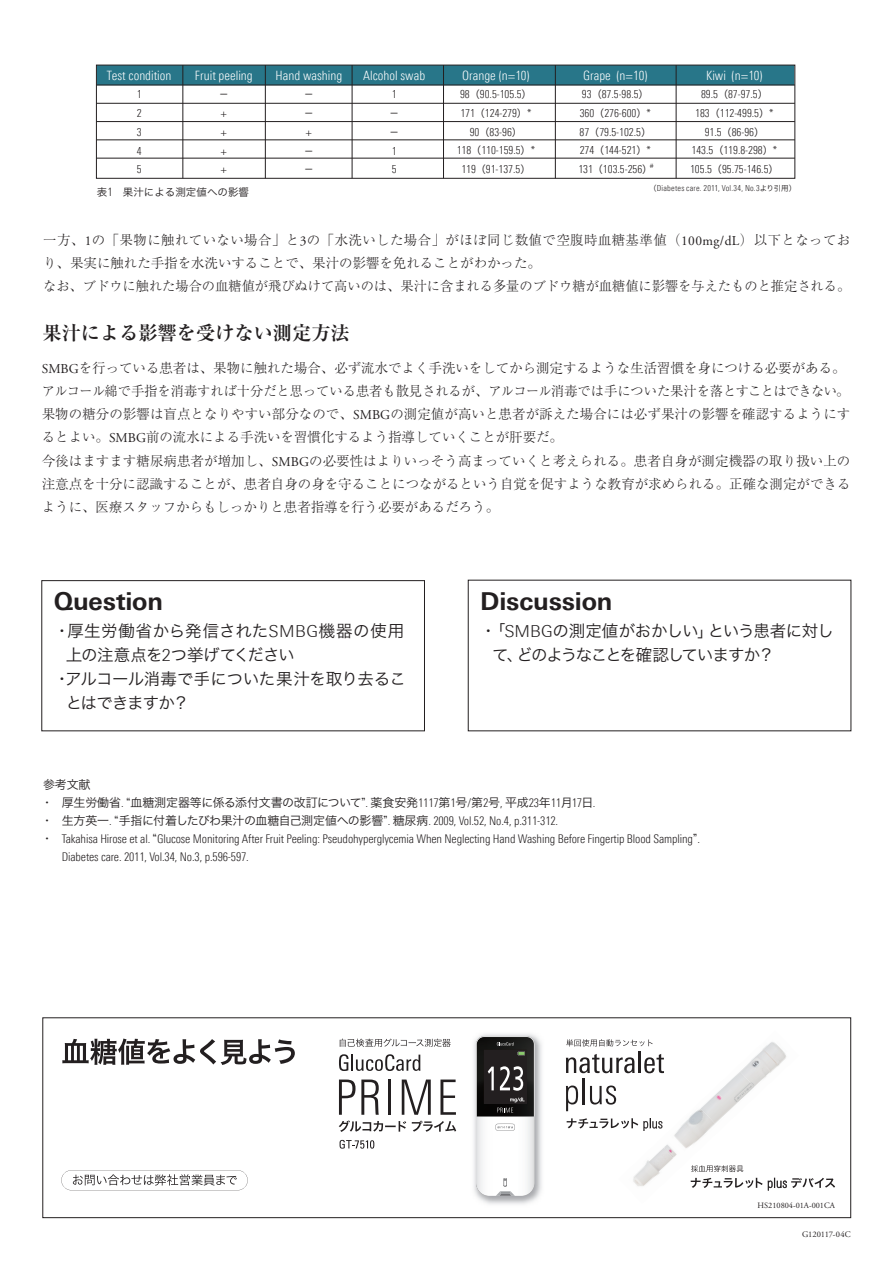
<style>
.page{position:relative;width:893px;height:1263px;background:#fff}
.page>*{position:absolute;margin:0;border:0;box-sizing:border-box;transform-origin:0 0}
.t1{font:700 24.75px "Linotype Univers 630";letter-spacing:-.005em;color:#231f20}
.t2{font:700 19.2px "Ryumin Pro";color:#231f20}
.t3{font:16.5px/24px "Hira Kaku Pro W3";letter-spacing:-.06em;color:#231f20}
.t4{font:16.5px "Hira Kaku Pro W3";letter-spacing:-.025em;color:#231f20}
.t5{font:16.5px "Hira Kaku Pro W3";letter-spacing:.025em;color:#231f20}
.t6{font:16.5px "Hira Kaku Pro W3";letter-spacing:-.045em;color:#231f20}
.t7{font:300 13.5px/23.2px "Ryumin Pro";color:#231f20}
.t8{font:300 12.9px "Linotype Univers 320 Cn";color:#fff}
.t9{font:300 12px/18px "Linotype Univers 320 Cn";letter-spacing:-.01em;color:#231f20}
.t10{font:12px/18px "Hira Kaku Pro W3";letter-spacing:-.01em;color:#231f20}
.t11{font:300 11.1px/18.8px "Linotype Univers 320 Cn";color:#231f20;text-align:justify}
.t12{font:10.5px "Hira Kaku Pro W3";color:#231f20}
.t13{font:10.05px/18.8px "Hira Kaku Pro W3";color:#231f20}
.t14{font:8.55px "Adobe Garamond Pro";letter-spacing:-.01em;color:#231f20}
.t15{font:300 8.25px "Linotype Univers 320 Cn";letter-spacing:.025em;color:#231f20}
.t16{font:8.25px "Adobe Garamond Pro";color:#231f20}
.t17{font:5.85px "Koz Go Std";color:#231f20}
.s1{font-family:"Hira Kaku Pro W3";font-weight:400;font-size:10.05px}
.s2{font-family:"Hira Kaku Pro W3";font-weight:400;font-size:7.5px}
.s3{font-family:"Linotype Univers 320 Cn";font-weight:300;font-size:11.55px}
.s4{font-family:"Adobe Garamond Pro";font-weight:400}
.s5{font-family:"Linotype Univers 330";font-weight:300}
.s6{font-family:"Linotype Univers 320 Cn";font-weight:300}
.s7{font-family:"Hira Kaku Pro W3";font-weight:400}
</style>
<div class="page">
<div style="left:42px;top:580px;width:383px;height:151px;border:1px solid #231f20"></div>
<svg style="left:62px;top:1038px;width:233px;height:27px"></svg>
<svg style="left:61px;top:1170px;width:187px;height:20px"></svg>
<svg style="left:340px;top:1038px;width:111px;height:9px"></svg>
<svg style="left:339px;top:1054px;width:81px;height:17px"></svg>
<svg style="left:339px;top:1079px;width:117px;height:53px"></svg>
<svg style="left:340px;top:1140px;width:34px;height:8px"></svg>
<img style="left:474px;top:1034px;width:68px;height:170px">
<svg style="left:476px;top:1036px;width:59px;height:160px"></svg>
<svg style="left:566px;top:1039px;width:87px;height:7px"></svg>
<svg style="left:566px;top:1054px;width:69px;height:19px"></svg>
<hr style="left:638px;top:1051px;width:3px;height:22px;background:#231f20">
<svg style="left:644px;top:1054px;width:20px;height:19px"></svg>
<svg style="left:566px;top:1085px;width:12px;height:26px"></svg>
<hr style="left:583px;top:1078px;width:2px;height:26px;background:#231f20">
<svg style="left:590px;top:1085px;width:26px;height:19px"></svg>
<svg style="left:567px;top:1118px;width:90px;height:13px"></svg>
<svg style="left:691px;top:1178px;width:144px;height:12px"></svg>
<svg style="left:691px;top:1165px;width:52px;height:7px"></svg>
<img style="left:633px;top:1153px;width:31px;height:33px">
<img style="left:658px;top:1111px;width:63px;height:56px">
<img style="left:697px;top:1076px;width:52px;height:54px">
<img style="left:736px;top:1042px;width:51px;height:50px">
<div style="left:43px;top:1018px;width:808px;height:200px;border:1px solid #231f20"></div>
<div style="left:98px;top:67px;width:695px;height:18px;background:#287689"></div>
<div style="left:96px;top:65px;width:699px;height:114px;border:1px solid #231f20"></div>
<hr style="left:96px;top:85px;width:699px;height:1px;background:#231f20">
<hr style="left:96px;top:103px;width:699px;height:1px;background:#231f20">
<hr style="left:96px;top:121px;width:699px;height:1px;background:#231f20">
<hr style="left:96px;top:139px;width:699px;height:1px;background:#231f20">
<hr style="left:96px;top:158px;width:699px;height:1px;background:#231f20">
<hr style="left:182px;top:65px;width:1px;height:113px;background:#231f20">
<hr style="left:265px;top:65px;width:1px;height:113px;background:#231f20">
<hr style="left:352px;top:65px;width:1px;height:113px;background:#231f20">
<hr style="left:443px;top:65px;width:1px;height:113px;background:#231f20">
<hr style="left:555px;top:65px;width:1px;height:113px;background:#231f20">
<hr style="left:676px;top:65px;width:1px;height:113px;background:#231f20">
<p class="t8" style="left:107px;top:68px;width:66px">Test condition</p>
<p class="t8" style="left:195px;top:68px;width:59px">Fruit peeling</p>
<p class="t8" style="left:276px;top:68px;width:68px">Hand washing</p>
<p class="t8" style="left:363px;top:68px;width:64px">Alcohol swab</p>
<p class="t8" style="left:462px;top:68px;width:69px">Orange (n=10)</p>
<p class="t8" style="left:583px;top:68px;width:66px">Grape (n=10)</p>
<p class="t8" style="left:706px;top:68px;width:58px">Kiwi (n=10)</p>
<p class="t11" style="left:137px;top:85px;width:6px">1<br>2<br>3<br>4<br>5</p>
<p class="t13" style="left:219px;top:85px;width:12px">－</p>
<p class="t11" style="left:460px;top:85px;width:73px">98<span class="s1">（</span>90.5-105.5<span class="s1">）</span></p>
<p class="t11" style="left:582px;top:85px;width:68px">93<span class="s1">（</span>87.5-98.5<span class="s1">）</span></p>
<p class="t11" style="left:701px;top:85px;width:68px">89.5<span class="s1">（</span>87-97.5<span class="s1">）</span></p>
<p class="t11" style="left:460px;top:104px;width:73px">171<span class="s1">（</span>124-279<span class="s1">）</span>*</p>
<p class="t11" style="left:580px;top:104px;width:73px">360<span class="s1">（</span>276-600<span class="s1">）</span>*</p>
<p class="t11" style="left:695px;top:104px;width:80px">183<span class="s1">（</span>112-499.5<span class="s1">）</span>*</p>
<p class="t11" style="left:470px;top:122px;width:54px">90<span class="s1">（</span>83-96<span class="s1">）</span></p>
<p class="t11" style="left:580px;top:122px;width:73px">87<span class="s1">（</span>79.5-102.5<span class="s1">）</span></p>
<p class="t11" style="left:705px;top:122px;width:61px">91.5<span class="s1">（</span>86-96<span class="s1">）</span></p>
<p class="t11" style="left:457px;top:141px;width:80px">118<span class="s1">（</span>110-159.5<span class="s1">）</span>*</p>
<p class="t11" style="left:580px;top:141px;width:73px">274<span class="s1">（</span>144-521<span class="s1">）</span>*</p>
<p class="t11" style="left:692px;top:141px;width:87px">143.5<span class="s1">（</span>119.8-298<span class="s1">）</span>*</p>
<p class="t11" style="left:461px;top:159px;width:71px">119<span class="s1">（</span>91-137.5<span class="s1">）</span></p>
<p class="t11" style="left:578px;top:159px;width:75px">131<span class="s1">（</span>103.5-256<span class="s1">）</span></p>
<p class="t17" style="left:649px;top:162px;width:7px">＃</p>
<p class="t11" style="left:690px;top:159px;width:90px">105.5<span class="s1">（</span>95.75-146.5<span class="s1">）</span></p>
<p class="t15" style="left:649px;top:183px;width:149px"><span class="s2">（</span>Diabetes care. 2011, Vol.34, No.3<span class="s2">より引用）</span></p>
<p class="t11" style="left:392px;top:85px;width:6px">1</p>
<p class="t13" style="left:389px;top:103px;width:12px">－－</p>
<p class="t11" style="left:392px;top:141px;width:6px">1<br>5</p>
<p class="t13" style="left:304px;top:85px;width:12px">－－</p>
<p class="t11" style="left:306px;top:123px;width:8px">+</p>
<p class="t13" style="left:304px;top:141px;width:12px">－－</p>
<p class="t11" style="left:221px;top:104px;width:8px">+ + + +</p>
<p class="t12" style="left:97px;top:183px;width:154px">表<span class="s3">1</span>　果汁による測定値への影響</p>
<p class="t7" style="left:43px;top:227px;width:809px">一方、<span class="s4">1</span>の「果物に触れていない場合」と<span class="s4">3</span>の「水洗いした場合」がほぼ同じ数値で空腹時血糖基準値（<span class="s4">100mg/dL</span>）以下となっており、果実に触れた手指を水洗いすることで、果汁の影響を免れることがわかった。<br>なお、ブドウに触れた場合の血糖値が飛びぬけて高いのは、果汁に含まれる多量のブドウ糖が血糖値に影響を与えたものと推定される。</p>
<h2 class="t2" style="left:43px;top:318px;width:309px">果汁による影響を受けない測定方法</h2>
<p class="t7" style="left:42px;top:355px;width:810px"><span class="s4">SMBG</span>を行っている患者は、果物に触れた場合、必ず流水でよく手洗いをしてから測定するような生活習慣を身につける必要がある。アルコール綿で手指を消毒すれば十分だと思っている患者も散見されるが、アルコール消毒では手についた果汁を落とすことはできない。果物の糖分の影響は盲点となりやすい部分なので、<span class="s4">SMBG</span>の測定値が高いと患者が訴えた場合には必ず果汁の影響を確認するようにするとよい。<span class="s4">SMBG</span>前の流水による手洗いを習慣化するよう指導していくことが肝要だ。<br>今後はますます糖尿病患者が増加し、<span class="s4">SMBG</span>の必要性はよりいっそう高まっていくと考えられる。患者自身が測定機器の取り扱い上の注意点を十分に認識することが、患者自身の身を守ることにつながるという自覚を促すような教育が求められる。正確な測定ができるように、医療スタッフからもしっかりと患者指導を行う必要があるだろう。</p>
<h1 class="t1" style="left:54px;top:587px;width:111px">Question</h1>
<p class="t5" style="left:54px;top:616px;width:352px">・厚生労働省から発信された<span class="s5">SMBG</span>機器の使用</p>
<p class="t4" style="left:66px;top:640px;width:231px">上の注意点を<span class="s5">2</span>つ挙げてください</p>
<p class="t4" style="left:54px;top:664px;width:354px">・アルコール消毒で手についた果汁を取り去るこ</p>
<p class="t6" style="left:66px;top:688px;width:125px">とはできますか？</p>
<h1 class="t1" style="left:480px;top:586px;width:134px">Discussion</h1>
<p class="t3" style="left:492px;top:617px;width:343px;text-indent:-12px">・「<span class="s5">SMBG</span>の測定値がおかしい」という患者に対して、どのようなことを確認していますか？</p>
<p class="t10" style="left:41px;top:774px;width:556px">参考文献<br>・ 厚生労働省<span class="s6">.</span> “血糖測定器等に係る添付文書の改訂について”<span class="s6">.</span> 薬食安発<span class="s6">1117</span>第<span class="s6">1</span>号<span class="s6">/</span>第<span class="s6">2</span>号<span class="s6">,</span> 平成<span class="s6">23</span>年<span class="s6">11</span>月<span class="s6">17</span>日<span class="s6">.</span>・ 生方英一<span class="s6">.</span> “手指に付着したびわ果汁の血糖自己測定値への影響”<span class="s6">.</span> 糖尿病<span class="s6">. 2009, Vol.52, No.4, p.311-312.</span></p>
<p class="t9" style="left:62px;top:829px;width:640px;text-indent:-21px"><span class="s7">・</span> Takahisa Hirose et al. <span class="s7">“</span>Glucose Monitoring After Fruit Peeling: Pseudohyperglycemia When Neglecting Hand Washing Before Fingertip Blood Sampling<span class="s7">”</span>.<br>Diabetes care. 2011, Vol.34, No.3, p.596-597.</p>
<p class="t16" style="left:758px;top:1200px;width:79px">HS210804-01A-001CA</p>
<p class="t14" style="left:802px;top:1229px;width:50px">G120117-04C</p>
</div>
